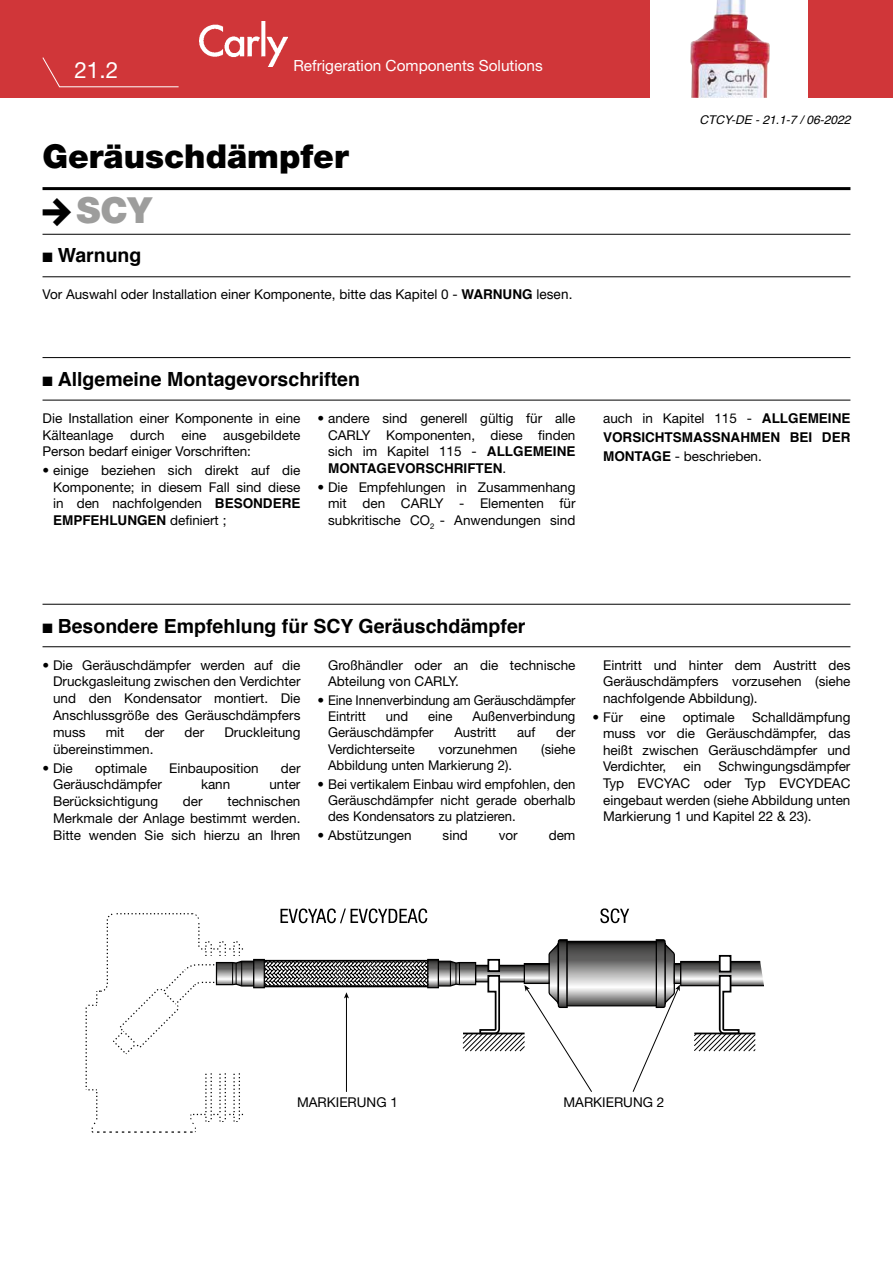
<style>
.page{position:relative;width:893px;height:1263px;background:#fff}
.page>*{position:absolute;margin:0;border:0;box-sizing:border-box;transform-origin:0 0}
.t1{font:900 36px "Helvetica Neue LT Pro";color:#9d9d9c}
.t2{font:900 33px "Helvetica Neue LT Pro";color:#000}
.t3{font:22.5px "Helvetica Neue LT Pro";color:#fff}
.t4{font:700 19.5px "Helvetica";color:#000}
.t5{font:15.3px "Helvetica Neue LT Pro";color:#fff}
.t6{font:13.5px/16.6px "Helvetica Neue LT Pro";color:#000;text-align:justify}
.t7{font:700 13.5px "Helvetica";color:#000}
.t8{font:italic 12px "Helvetica";color:#000}
.s1{font-family:"Helvetica";font-weight:700}
.s2{font-family:"Helvetica"}
.s3{font-family:"Helvetica Neue LT Pro";font-weight:400}
</style>
<div class="page">
<div style="left:0;top:0;width:893px;height:98px;background:#d03639"></div>
<hr style="left:43px;top:187px;width:807px;height:3px;background:#000">
<hr style="left:43px;top:234px;width:807px;height:1px;background:#000">
<hr style="left:43px;top:276px;width:807px;height:1px;background:#000">
<div style="left:651px;top:0;width:157px;height:101px;background:#fff"></div>
<img style="left:200px;top:21px;width:87px;height:45px">
<svg style="left:42px;top:57px;width:137px;height:31px"></svg>
<img style="left:690px;top:0;width:80px;height:98px">
<svg style="left:86px;top:908px;width:678px;height:225px"></svg>
<hr style="left:43px;top:357px;width:807px;height:1px;background:#000">
<hr style="left:43px;top:400px;width:807px;height:1px;background:#000">
<hr style="left:43px;top:604px;width:807px;height:1px;background:#000">
<hr style="left:43px;top:646px;width:807px;height:1px;background:#000">
<h3 class="t3" style="left:74px;top:56px;width:45px">21.2</h3>
<p class="t5" style="left:293px;top:56px;width:251px">Refrigeration Components Solutions</p>
<h2 class="t2" style="left:43px;top:137px;width:308px">Geräuschdämpfer</h2>
<h1 class="t1" style="left:77px;top:188px;width:77px">SCY</h1>
<h3 class="t4" style="left:43px;top:239px;width:100px">■ Warnung</h3>
<p class="t6" style="left:43px;top:286px;width:531px">Vor Auswahl oder Installation einer Komponente, bitte das Kapitel 0 - <span class="s1">WARNUNG</span> <span class="s2">lesen</span>.</p>
<h3 class="t4" style="left:43px;top:363px;width:319px">■ Allgemeine Montagevorschriften</h3>
<p class="t6" style="left:43px;top:409px;width:259px">Die Installation einer Komponente in eine Kälteanlage durch eine ausgebildete Person bedarf einiger Vorschriften:</p>
<p class="t6" style="left:53px;top:461px;width:249px;text-indent:-11px">• einige beziehen sich direkt auf die Komponente; in diesem Fall sind diese in den nachfolgenden <span class="s1">BESONDERE</span></p>
<p class="t7" style="left:53px;top:509px;width:175px">EMPFEHLUNGEN <span class="s3">definiert ;</span></p>
<p class="t6" style="left:328px;top:410px;width:249px;text-indent:-11px">• andere sind generell gültig für alle CARLY Komponenten, diese finden sich im Kapitel 115 - <span class="s1">ALLGEMEINE</span></p>
<p class="t7" style="left:328px;top:457px;width:180px">MONTAGEVORSCHRIFTEN<span class="s3">.</span></p>
<p class="t6" style="left:328px;top:478px;width:249px;text-indent:-11px">• Die Empfehlungen in Zusammenhang mit den CARLY - Elementen für subkritische CO<sub>2</sub> - Anwendungen sind</p>
<p class="t8" style="left:699px;top:110px;width:152px">CTCY-DE - 21.1-7 / 06-2022</p>
<p class="t6" style="left:603px;top:410px;width:249px">auch in Kapitel 115 - <span class="s1">ALLGEMEINE</span></p>
<p class="t7" style="left:603px;top:427px;width:249px">VORSICHTSMASSNAHMEN BEI DER</p>
<p class="t6" style="left:603px;top:448px;width:160px"><span class="s1">MONTAGE</span> - beschrieben.</p>
<h3 class="t4" style="left:43px;top:610px;width:484px">■ Besondere Empfehlung für SCY Geräuschdämpfer</h3>
<p class="t6" style="left:53px;top:656px;width:249px;text-indent:-11px">• Die Geräuschdämpfer werden auf die Druckgasleitung zwischen den Verdichter und den Kondensator montiert. Die Anschlussgröße des Geräuschdämpfers muss</p>
<p class="t6" style="left:106px;top:723px;width:20px">mit</p>
<p class="t6" style="left:145px;top:723px;width:21px">der</p>
<p class="t6" style="left:185px;top:723px;width:21px">der</p>
<p class="t6" style="left:224px;top:723px;width:78px">Druckleitung</p>
<p class="t6" style="left:53px;top:740px;width:102px">übereinstimmen.</p>
<p class="t6" style="left:43px;top:759px;width:32px">• Die</p>
<p class="t6" style="left:95px;top:759px;width:54px">optimale</p>
<p class="t6" style="left:169px;top:759px;width:91px">Einbauposition</p>
<p class="t6" style="left:281px;top:759px;width:21px">der</p>
<p class="t6" style="left:53px;top:776px;width:110px">Geräuschdämpfer</p>
<p class="t6" style="left:201px;top:776px;width:31px">kann</p>
<p class="t6" style="left:269px;top:776px;width:33px">unter</p>
<p class="t6" style="left:53px;top:793px;width:107px">Berücksichtigung</p>
<p class="t6" style="left:183px;top:793px;width:21px">der</p>
<p class="t6" style="left:53px;top:793px;width:249px;text-indent:174px">technischen Merkmale der Anlage bestimmt werden.<br>Bitte wenden Sie sich hierzu an Ihren</p>
<p class="t6" style="left:328px;top:656px;width:249px">Großhändler oder an die technische<br>Abteilung von CARLY.</p>
<p class="t6" style="left:328px;top:691px;width:249px;text-indent:-11px">• Eine Innenverbindung am Geräuschdämpfer<br>Eintritt</p>
<p class="t6" style="left:386px;top:707px;width:24px">und</p>
<p class="t6" style="left:428px;top:707px;width:26px">eine</p>
<p class="t6" style="left:472px;top:707px;width:105px">Außenverbindung</p>
<p class="t6" style="left:328px;top:724px;width:107px">Geräuschdämpfer</p>
<p class="t6" style="left:454px;top:724px;width:43px">Austritt</p>
<p class="t6" style="left:517px;top:724px;width:20px">auf</p>
<p class="t6" style="left:556px;top:724px;width:21px">der</p>
<p class="t6" style="left:328px;top:740px;width:88px">Verdichterseite</p>
<p class="t6" style="left:438px;top:740px;width:81px">vorzunehmen</p>
<p class="t6" style="left:541px;top:740px;width:36px">(siehe</p>
<p class="t6" style="left:328px;top:757px;width:185px">Abbildung unten Markierung 2).</p>
<p class="t6" style="left:328px;top:775px;width:249px;text-indent:-11px">• Bei vertikalem Einbau wird empfohlen, den Geräuschdämpfer nicht gerade oberhalb des Kondensators zu platzieren.</p>
<p class="t6" style="left:317px;top:826px;width:96px">• Abstützungen</p>
<p class="t6" style="left:443px;top:826px;width:27px">sind</p>
<p class="t6" style="left:499px;top:826px;width:20px">vor</p>
<p class="t6" style="left:549px;top:826px;width:28px">dem</p>
<p class="t6" style="left:603px;top:656px;width:249px">Eintritt und hinter dem Austritt des Geräuschdämpfers vorzusehen (siehe nachfolgende Abbildung).</p>
<p class="t6" style="left:592px;top:708px;width:32px">• Für</p>
<p class="t6" style="left:640px;top:708px;width:27px">eine</p>
<p class="t6" style="left:683px;top:708px;width:54px">optimale</p>
<p class="t6" style="left:603px;top:708px;width:249px;text-indent:149px">Schalldämpfung muss vor die Geräuschdämpfer, das heißt zwischen Geräuschdämpfer und Verdichter,</p>
<p class="t6" style="left:603px;top:758px;width:249px;text-indent:115px">Schwingungsdämpfer Typ EVCYAC oder Typ EVCYDEAC eingebaut werden (siehe Abbildung unten Markierung 1 und Kapitel 22 &amp; 23).</p>
<p class="t6" style="left:683px;top:758px;width:19px">ein</p>
<p class="t6" style="left:297px;top:1093px;width:102px">MARKIERUNG 1</p>
<p class="t6" style="left:563px;top:1093px;width:102px">MARKIERUNG 2</p>
</div>
